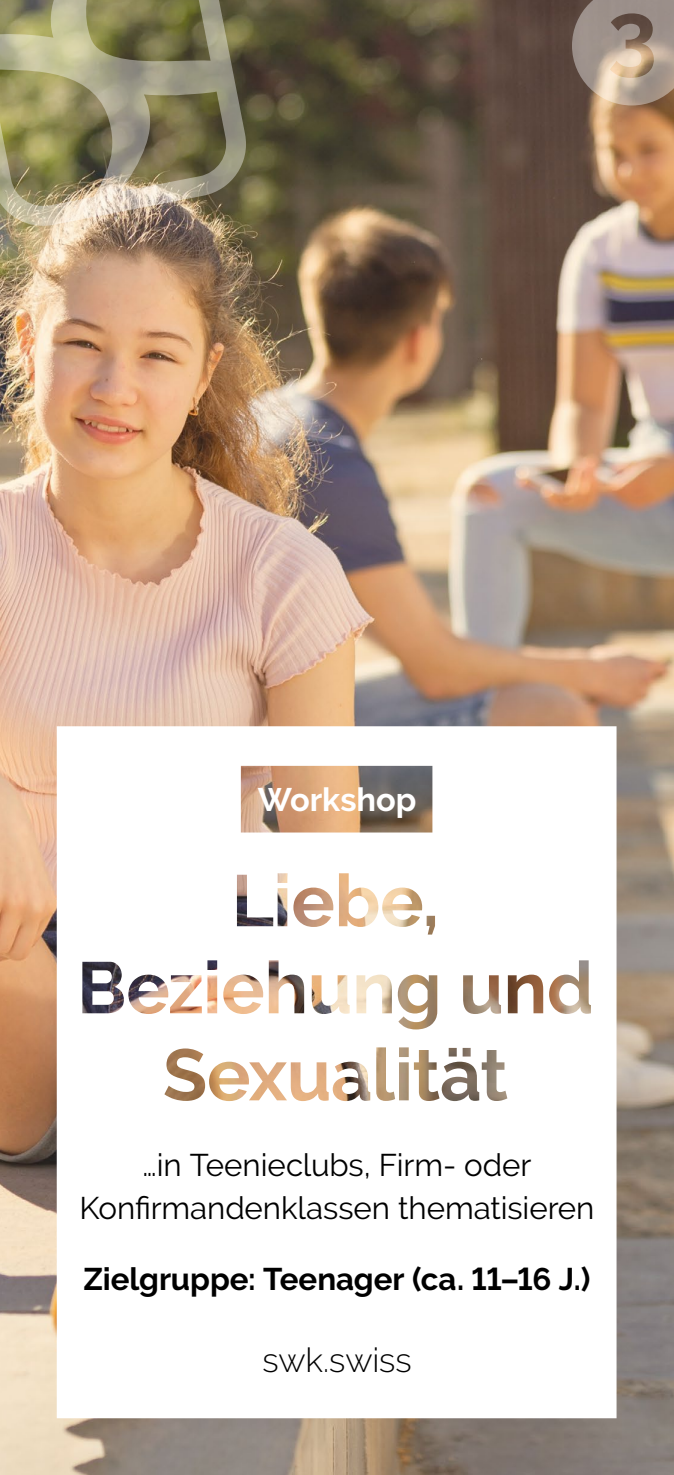
<style>
.page{position:relative;width:674px;height:1475px;background:#fff}
.page>*{position:absolute;margin:0;border:0;box-sizing:border-box;transform-origin:0 0}
.t1{font:300 33.75px "Raleway";letter-spacing:-.005em;color:#000}
.Headline_regular{font:700 32.5px "Raleway";color:#fff}
.Headline_regular-2{font:31.25px/42.5px "Raleway";letter-spacing:-.005em;color:#000;text-align:center}
.Headline_regular-3{font:700 31.25px "Raleway";color:#000}
</style>
<div class="page">
<img style="left:0;top:0;width:673px;height:1474px">
<svg style="left:57px;top:726px;width:559px;height:691px"></svg>
<img style="left:0;top:0;width:250px;height:230px">
<svg style="left:0;top:0;width:218px;height:198px;background:#928d66"></svg>
<svg style="left:571px;top:0;width:102px;height:105px;background:#a29183"></svg>
<p class="Headline_regular" style="left:257px;top:780px;width:160px">Workshop</p>
<p class="Headline_regular-2" style="left:79px;top:1143px;width:516px">…in Teenieclubs, Firm- oder<br>Konfirmandenklassen thematisieren</p>
<p class="Headline_regular-3" style="left:83px;top:1260px;width:508px">Zielgruppe: Teenager (ca. 11–16 J.)</p>
<p class="t1" style="left:262px;top:1340px;width:151px">swk.swiss</p>
</div>
